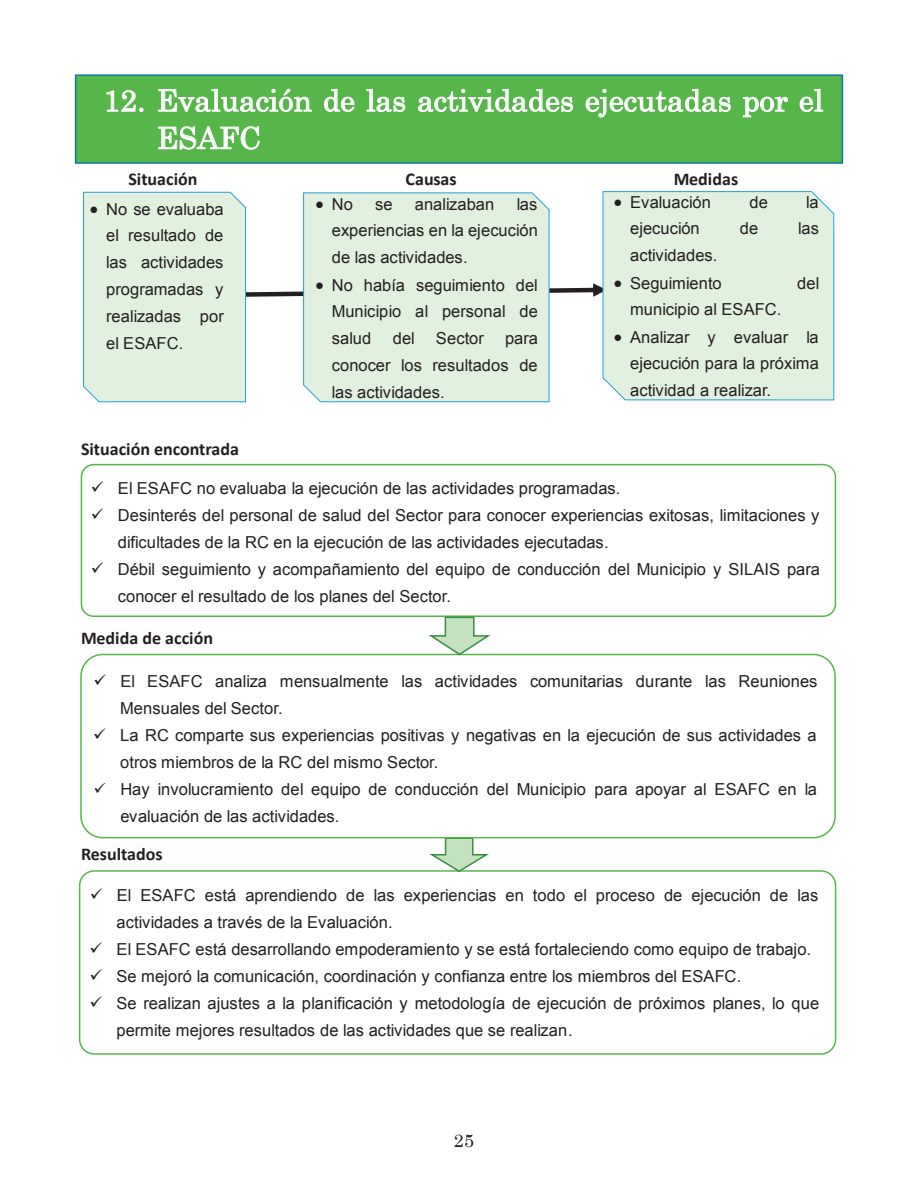
<style>
.page{position:relative;width:918px;height:1188px;background:#fff}
.page>*{position:absolute;margin:0;border:0;box-sizing:border-box;transform-origin:0 0}
.t1{font:30px/37.5px "Century";color:#fff}
.t2{font:700 18px "Calibri";color:#231f20}
.t3{font:18px "Century";color:#231f20}
.t4{font:16.5px/27px "Arial";letter-spacing:.005em;color:#231f20}
</style>
<div class="page">
<div style="left:75px;top:74px;width:768px;height:90px;background:#56b64a;border:2px solid #077aa9"></div>
<svg style="left:106px;top:90px;width:38px;height:23px"></svg>
<svg style="left:158px;top:88px;width:154px;height:25px"></svg>
<svg style="left:324px;top:88px;width:31px;height:25px"></svg>
<svg style="left:366px;top:88px;width:40px;height:25px"></svg>
<svg style="left:418px;top:88px;width:156px;height:25px"></svg>
<svg style="left:585px;top:88px;width:146px;height:30px"></svg>
<svg style="left:743px;top:96px;width:45px;height:22px"></svg>
<svg style="left:799px;top:88px;width:25px;height:25px"></svg>
<svg style="left:158px;top:126px;width:102px;height:24px"></svg>
<div style="left:79px;top:870px;width:757px;height:185px;border:2px solid #56b64a;border-radius:15px"></div>
<svg style="left:430px;top:838px;width:62px;height:35px"></svg>
<div style="left:602px;top:191px;width:233px;height:210px;background:#e2f0df"></div>
<svg style="left:83px;top:192px;width:524px;height:211px"></svg>
<div style="left:81px;top:464px;width:755px;height:153px;border:2px solid #56b64a;border-radius:12px"></div>
<div style="left:80px;top:654px;width:756px;height:184px;border:2px solid #56b64a;border-radius:22px"></div>
<svg style="left:429px;top:616px;width:64px;height:40px"></svg>
<h1 class="t1" style="left:157px;top:79px;width:668px;text-indent:-53px">12. Evaluación de las actividades ejecutadas por el<br>ESAFC</h1>
<p class="t2" style="left:128px;top:168px;width:71px">Situación</p>
<p class="t2" style="left:405px;top:168px;width:53px">Causas</p>
<p class="t2" style="left:674px;top:168px;width:66px">Medidas</p>
<p class="t4" style="left:106px;top:196px;width:119px;text-align:justify;text-indent:-16px">• No se evaluaba el resultado de las actividades programadas y realizadas por el ESAFC.</p>
<p class="t2" style="left:81px;top:438px;width:159px">Situación encontrada</p>
<p class="t4" style="left:315px;top:191px;width:39px">• No</p>
<p class="t4" style="left:375px;top:191px;width:19px">se</p>
<p class="t4" style="left:415px;top:191px;width:81px">analizaban</p>
<p class="t4" style="left:332px;top:191px;width:208px;text-align:justify;text-indent:185px">las experiencias en la ejecución de las actividades.</p>
<p class="t4" style="left:332px;top:272px;width:208px;text-align:justify;text-indent:-16px">• No había seguimiento del Municipio al personal de salud</p>
<p class="t4" style="left:393px;top:325px;width:24px">del</p>
<p class="t4" style="left:436px;top:325px;width:50px">Sector</p>
<p class="t4" style="left:332px;top:325px;width:208px;text-align:justify;text-indent:173px">para conocer los resultados de las actividades.</p>
<p class="t4" style="left:614px;top:188px;width:98px">• Evaluación</p>
<p class="t4" style="left:749px;top:188px;width:20px">de</p>
<p class="t4" style="left:806px;top:188px;width:14px">la</p>
<p class="t4" style="left:630px;top:215px;width:71px">ejecución</p>
<p class="t4" style="left:740px;top:215px;width:20px">de</p>
<p class="t4" style="left:798px;top:215px;width:22px">las</p>
<p class="t4" style="left:630px;top:242px;width:89px">actividades.</p>
<p class="t4" style="left:614px;top:269px;width:109px">• Seguimiento</p>
<p class="t4" style="left:797px;top:269px;width:24px">del</p>
<p class="t4" style="left:630px;top:296px;width:153px">municipio al ESAFC.</p>
<p class="t4" style="left:630px;top:324px;width:190px;text-align:justify;text-indent:-16px">• Analizar y evaluar la ejecución para la próxima actividad a realizar.</p>
<p class="t4" style="left:91px;top:475px;width:531px">✓ El ESAFC no evaluaba la ejecución de las actividades programadas.</p>
<p class="t4" style="left:118px;top:502px;width:703px;text-indent:-27px">✓ Desinterés del personal de salud del Sector para conocer experiencias exitosas, limitaciones y dificultades de la RC en la ejecución de las actividades ejecutadas.</p>
<p class="t4" style="left:118px;top:556px;width:704px;text-indent:-27px">✓ Débil seguimiento y acompañamiento del equipo de conducción del Municipio y SILAIS para conocer el resultado de los planes del Sector.</p>
<p class="t2" style="left:81px;top:627px;width:133px">Medida de acción</p>
<p class="t4" style="left:120px;top:668px;width:699px;text-indent:-27px">✓ El ESAFC analiza mensualmente las actividades comunitarias durante las Reuniones<br>Mensuales del Sector.</p>
<p class="t4" style="left:120px;top:722px;width:698px;text-indent:-27px">✓ La RC comparte sus experiencias positivas y negativas en la ejecución de sus actividades a otros miembros de la RC del mismo Sector.</p>
<p class="t4" style="left:120px;top:776px;width:698px;text-indent:-27px">✓ Hay involucramiento del equipo de conducción del Municipio para apoyar al ESAFC en la evaluación de las actividades.</p>
<p class="t2" style="left:81px;top:843px;width:83px">Resultados</p>
<p class="t4" style="left:117px;top:882px;width:703px;text-indent:-27px">✓ El ESAFC está aprendiendo de las experiencias en todo el proceso de ejecución de las actividades a través de la Evaluación.</p>
<p class="t4" style="left:90px;top:936px;width:723px">✓ El ESAFC está desarrollando empoderamiento y se está fortaleciendo como equipo de trabajo.</p>
<p class="t4" style="left:90px;top:963px;width:653px">✓ Se mejoró la comunicación, coordinación y confianza entre los miembros del ESAFC.</p>
<p class="t4" style="left:116px;top:990px;width:704px;text-indent:-27px">✓ Se realizan ajustes a la planificación y metodología de ejecución de próximos planes, lo que permite mejores resultados de las actividades que se realizan.</p>
<p class="t3" style="left:454px;top:1126px;width:22px">25</p>
</div>
